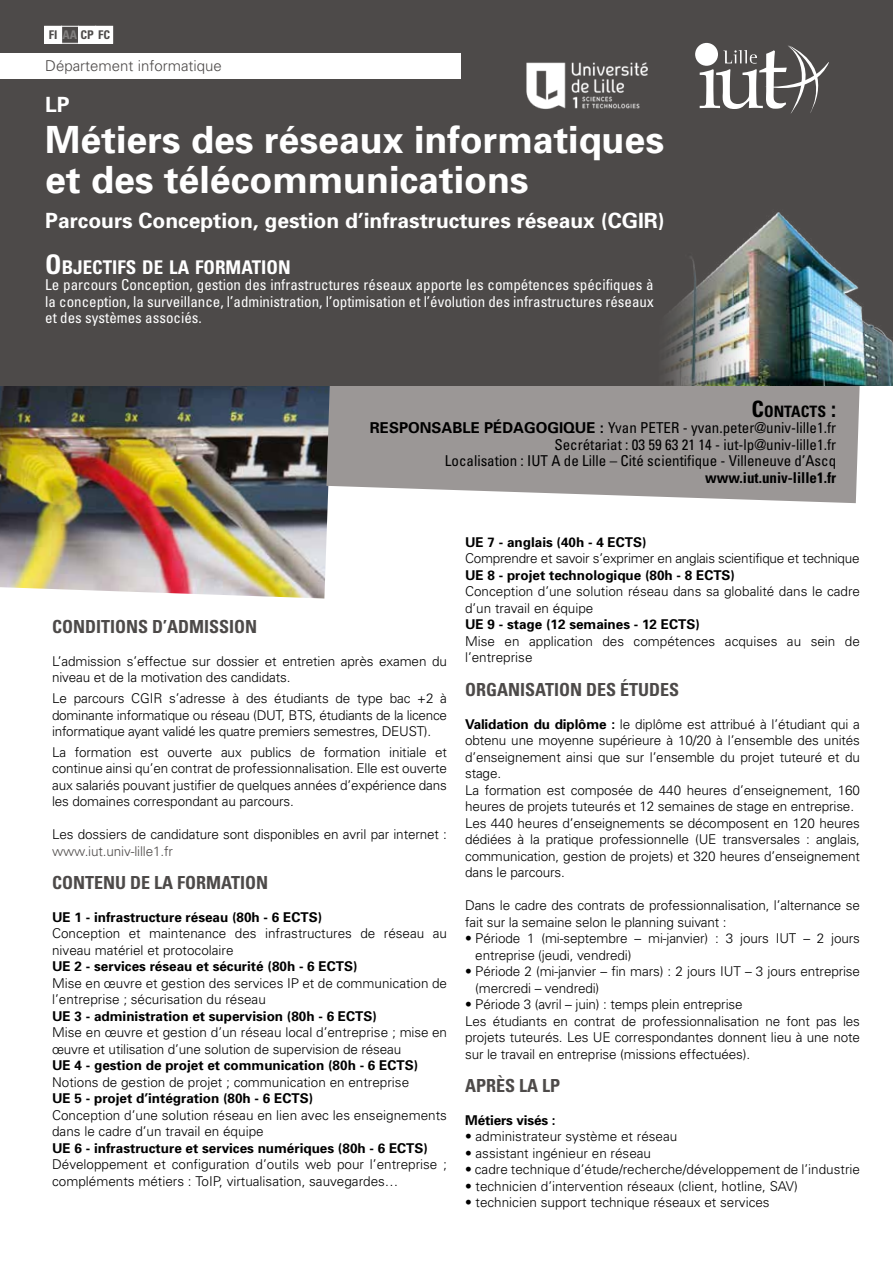
<style>
.page{position:relative;width:893px;height:1263px;background:#fff}
.page>*{position:absolute;margin:0;border:0;box-sizing:border-box;transform-origin:0 0}
.t1{font:700 37.5px/40.5px "Univers";color:#fff}
.t2{font:700 21px "Univers";color:#fff}
.t3{font:700 condensed 18.9px "Univers";color:#fff}
.t4{font:700 condensed 18px "Univers";color:#4d4a49}
.t5{font:700 condensed 15.75px "Univers";color:#000}
.t6{font:condensed 15px/16.5px "Univers";color:#fff;text-align:justify}
.t7{font:condensed 15px/16.5px "Univers";color:#000;text-align:right}
.t8{font:300 15px "Univers";color:#4d4a49}
.t9{font:700 condensed 15px "Univers";color:#000}
.t10{font:300 13.5px/16.5px "Univers";letter-spacing:-.01em;color:#000}
.t11{font:700 13.5px "Univers";color:#000}
.t12{font:300 13.5px "Univers";letter-spacing:-.01em;color:#4d4a49}
.t13{font:700 condensed 12px "Univers";color:#4d4a49}
.s1{color:#fff}
.s2{font-size:27px}
.s3{font-size:22.5px}
.s4{font-weight:700;font-stretch:normal}
.s5{font-weight:700}
</style>
<div class="page">
<img style="left:0;top:385px;width:328px;height:213px">
<svg style="left:326px;top:385px;width:534px;height:118px;background:#a19d9c"></svg>
<div style="left:0;top:0;width:893px;height:385px;background:#4d4a49"></div>
<div style="left:0;top:53px;width:461px;height:25px;background:#fff"></div>
<svg style="left:700px;top:44px;width:129px;height:70px"></svg>
<div style="left:695px;top:43px;width:23px;height:23px;background:#fff;border-radius:50%"></div>
<img style="left:526px;top:62px;width:122px;height:47px">
<img style="left:665px;top:212px;width:228px;height:173px">
<div style="left:45px;top:26px;width:17px;height:17px;background:#fff"></div>
<div style="left:44px;top:26px;width:18px;height:18px;border:1px solid #fff"></div>
<div style="left:61px;top:26px;width:18px;height:18px;border:1px solid #fff"></div>
<div style="left:79px;top:26px;width:17px;height:17px;background:#fff"></div>
<div style="left:78px;top:26px;width:18px;height:18px;border:1px solid #fff"></div>
<div style="left:96px;top:26px;width:17px;height:17px;background:#fff"></div>
<div style="left:95px;top:26px;width:18px;height:18px;border:1px solid #fff"></div>
<p class="t13" style="left:49px;top:27px;width:63px">FI <span class="s1">AA</span> CP FC</p>
<p class="t8" style="left:45px;top:56px;width:178px">Département informatique</p>
<h2 class="t2" style="left:45px;top:92px;width:26px">LP</h2>
<h1 class="t1" style="left:45px;top:119px;width:620px">Métiers des réseaux informatiques et des télécommunications</h1>
<h2 class="t2" style="left:45px;top:208px;width:621px">Parcours Conception, gestion d’infrastructures réseaux (CGIR)</h2>
<h3 class="t3" style="left:45px;top:255px;width:247px"><span class="s2">O</span>BJECTIFS DE LA FORMATION</h3>
<p class="t6" style="left:45px;top:276px;width:610px">Le parcours Conception, gestion des infrastructures réseaux apporte les compétences spécifiques à la conception, la surveillance, l’administration, l’optimisation et l’évolution des infrastructures réseaux et des systèmes associés.</p>
<p class="t5" style="left:752px;top:401px;width:86px"><span class="s3">C</span>ONTACTS <span class="s3">:</span></p>
<p class="t7" style="left:370px;top:419px;width:468px"><span class="s4">RESPONSABLE PÉDAGOGIQUE :</span> Yvan PETER - yvan.peter@univ-lille1.fr<br>Secrétariat : 03 59 63 21 14 - iut-lp@univ-lille1.fr<br>Localisation : IUT A de Lille – Cité scientifique - Villeneuve d’Ascq</p>
<p class="t9" style="left:705px;top:468px;width:133px">www.iut.univ-lille1.fr</p>
<h3 class="t4" style="left:52px;top:615px;width:207px">CONDITIONS D’ADMISSION</h3>
<p class="t10" style="left:52px;top:653px;width:396px">L’admission s’effectue sur dossier et entretien après examen du niveau et de la motivation des candidats.</p>
<p class="t10" style="left:52px;top:690px;width:396px;text-align:justify">Le parcours CGIR s’adresse à des étudiants de type bac +2 à dominante informatique ou réseau (DUT, BTS, étudiants de la licence informatique ayant validé les quatre premiers semestres, DEUST).</p>
<p class="t10" style="left:52px;top:744px;width:396px;text-align:justify">La formation est ouverte aux publics de formation initiale et continue ainsi qu’en contrat de professionnalisation. Elle est ouverte aux salariés pouvant justifier de quelques années d’expérience dans les domaines correspondant au parcours.</p>
<p class="t10" style="left:52px;top:826px;width:396px">Les dossiers de candidature sont disponibles en avril par internet :</p>
<p class="t12" style="left:52px;top:843px;width:122px">www.iut.univ-lille1.fr</p>
<h3 class="t4" style="left:52px;top:871px;width:217px">CONTENU DE LA FORMATION</h3>
<p class="t11" style="left:52px;top:909px;width:272px">UE 1 - infrastructure réseau (80h - 6 ECTS)</p>
<p class="t10" style="left:52px;top:925px;width:396px">Conception et maintenance des infrastructures de réseau au niveau matériel et protocolaire</p>
<p class="t11" style="left:52px;top:958px;width:307px">UE 2 - services réseau et sécurité (80h - 6 ECTS)</p>
<p class="t10" style="left:52px;top:975px;width:396px">Mise en œuvre et gestion des services IP et de communication de l’entreprise ; sécurisation du réseau</p>
<p class="t11" style="left:52px;top:1008px;width:326px">UE 3 - administration et supervision (80h - 6 ECTS)</p>
<p class="t10" style="left:52px;top:1024px;width:396px">Mise en œuvre et gestion d’un réseau local d’entreprise ; mise en œuvre et utilisation d’une solution de supervision de réseau</p>
<p class="t11" style="left:52px;top:1057px;width:368px">UE 4 - gestion de projet et communication (80h - 6 ECTS)</p>
<p class="t10" style="left:52px;top:1074px;width:359px">Notions de gestion de projet ; communication en entreprise</p>
<p class="t11" style="left:52px;top:1090px;width:263px">UE 5 - projet d’intégration (80h - 6 ECTS)</p>
<p class="t10" style="left:52px;top:1107px;width:396px">Conception d’une solution réseau en lien avec les enseignements dans le cadre d’un travail en équipe</p>
<p class="t11" style="left:52px;top:1140px;width:377px">UE 6 - infrastructure et services numériques (80h - 6 ECTS)</p>
<p class="t10" style="left:52px;top:1156px;width:396px">Développement et configuration d’outils web pour l’entreprise ; compléments métiers : ToIP, virtualisation, sauvegardes…</p>
<p class="t11" style="left:465px;top:534px;width:183px">UE 7 - anglais (40h - 4 ECTS)</p>
<p class="t10" style="left:465px;top:550px;width:396px">Comprendre et savoir s’exprimer en anglais scientifique et technique</p>
<p class="t11" style="left:465px;top:567px;width:272px">UE 8 - projet technologique (80h - 8 ECTS)</p>
<p class="t10" style="left:465px;top:583px;width:396px">Conception d’une solution réseau dans sa globalité dans le cadre d’un travail en équipe</p>
<p class="t11" style="left:465px;top:616px;width:236px">UE 9 - stage (12 semaines - 12 ECTS)</p>
<p class="t10" style="left:465px;top:633px;width:396px">Mise en application des compétences acquises au sein de l’entreprise</p>
<h3 class="t4" style="left:465px;top:678px;width:215px">ORGANISATION DES ÉTUDES</h3>
<p class="t10" style="left:465px;top:715px;width:396px"><span class="s5">Validation du diplôme :</span> le diplôme est attribué à l’étudiant qui a obtenu une moyenne supérieure à 10/20 à l’ensemble des unités d’enseignement ainsi que sur l’ensemble du projet tuteuré et du stage.<br>La formation est composée de 440 heures d’enseignement, 160 heures de projets tuteurés et 12 semaines de stage en entreprise.<br>Les 440 heures d’enseignements se décomposent en 120 heures dédiées à la pratique professionnelle (UE transversales : anglais, communication, gestion de projets) et 320 heures d’enseignement dans le parcours.</p>
<p class="t10" style="left:465px;top:897px;width:396px">Dans le cadre des contrats de professionnalisation, l’alternance se fait sur la semaine selon le planning suivant :</p>
<p class="t10" style="left:475px;top:930px;width:386px;text-indent:-10px">• Période 1 (mi-septembre – mi-janvier) : 3 jours IUT – 2 jours entreprise (jeudi, vendredi)</p>
<p class="t10" style="left:475px;top:963px;width:386px;text-indent:-10px">• Période 2 (mi-janvier – fin mars) : 2 jours IUT – 3 jours entreprise (mercredi – vendredi)</p>
<p class="t10" style="left:465px;top:996px;width:396px">• Période 3 (avril – juin) : temps plein entreprise<br>Les étudiants en contrat de professionnalisation ne font pas les projets tuteurés. Les UE correspondantes donnent lieu à une note sur le travail en entreprise (missions effectuées).</p>
<h3 class="t4" style="left:465px;top:1074px;width:97px">APRÈS LA LP</h3>
<p class="t11" style="left:465px;top:1112px;width:92px">Métiers visés :</p>
<p class="t10" style="left:465px;top:1128px;width:214px">• administrateur système et réseau</p>
<p class="t10" style="left:465px;top:1144px;width:188px">• assistant ingénieur en réseau</p>
<p class="t10" style="left:465px;top:1161px;width:396px">• cadre technique d’étude/recherche/développement de l’industrie</p>
<p class="t10" style="left:465px;top:1177px;width:334px">• technicien d’intervention réseaux (client, hotline, SAV)</p>
<p class="t10" style="left:465px;top:1194px;width:306px">• technicien support technique réseaux et services</p>
</div>
